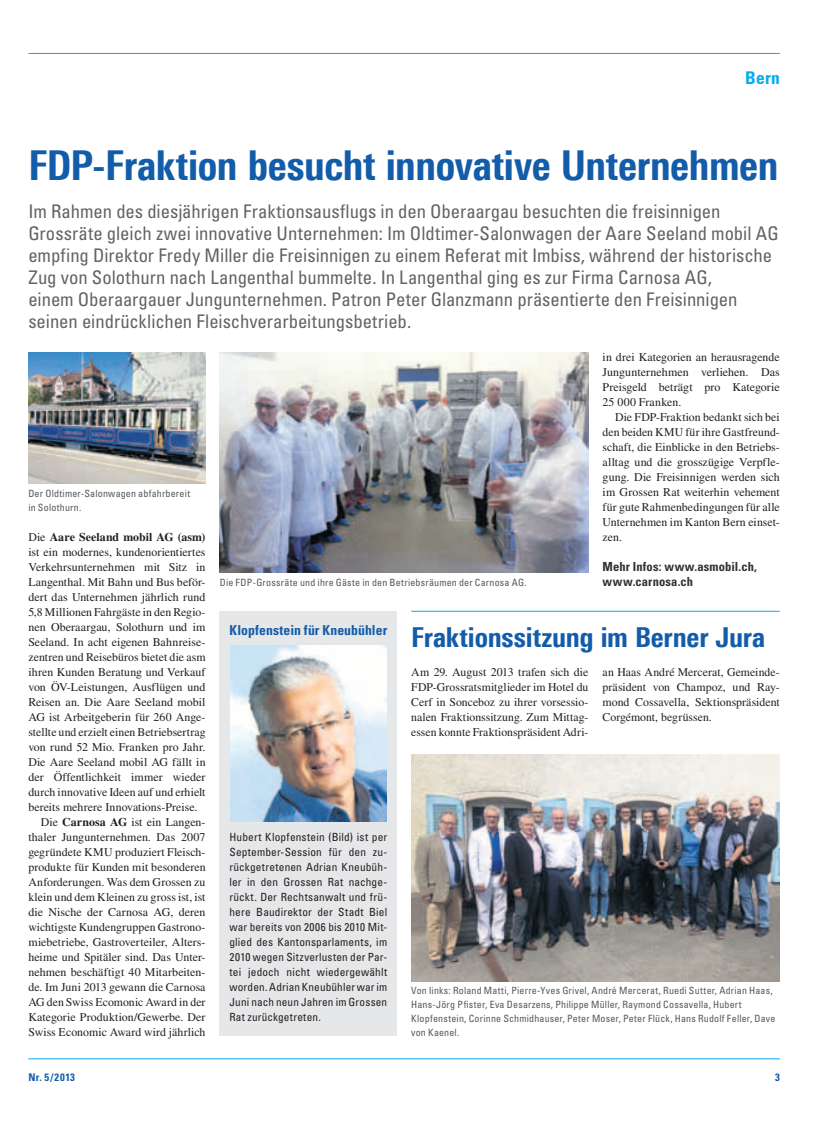
<style>
.page{position:relative;width:833px;height:1134px;background:#fff}
.page>*{position:absolute;margin:0;border:0;box-sizing:border-box;transform-origin:0 0}
.t1{font:800 41.25px "Linotype Univers 720 Cn";letter-spacing:-.01em;color:#135ca9}
.t2{font:800 27.5px "Linotype Univers 720 Cn";letter-spacing:-.01em;color:#135ca9}
.t3{font:condensed 18.75px/21.9px "Univers LT Std";letter-spacing:-.005em;color:#636366}
.t4{font:700 condensed 17.5px "Univers LT Std";color:#00aeef}
.t5{font:700 condensed 13.75px "Univers LT Std";letter-spacing:.005em;color:#135ca9}
.t6{font:700 condensed 12.5px/15px "Univers LT Std";letter-spacing:.015em;color:#312f30}
.t7{font:11.88px/15px "Times LT Std";color:#231f20;text-align:justify}
.t8{font:700 11.88px "Times LT Std";letter-spacing:.005em;color:#231f20}
.t9{font:condensed 11.25px/15px "Univers LT Std";letter-spacing:.01em;color:#231f20;text-align:justify}
.t10{font:700 condensed 10.62px "Univers LT Std";letter-spacing:.05em;color:#135ca9}
.t11{font:condensed 10px/13.8px "Univers LT Std";letter-spacing:.02em;color:#57585a}
.s1{font-weight:400}
.s2{font-weight:700}
</style>
<div class="page">
<hr style="left:28px;top:53px;width:752px;height:1px;background:#00aeef">
<hr style="left:28px;top:1058px;width:752px;height:1px;background:#00aeef">
<hr style="left:411px;top:611px;width:369px;height:1px;background:#00aeef">
<img style="left:411px;top:754px;width:369px;height:227px">
<div style="left:220px;top:611px;width:177px;height:425px;background:#e6e7e9"></div>
<img style="left:230px;top:646px;width:156px;height:175px">
<img style="left:28px;top:353px;width:178px;height:130px">
<img style="left:220px;top:353px;width:368px;height:219px">
<h3 class="t4" style="left:745px;top:67px;width:36px">Bern</h3>
<h1 class="t1" style="left:28px;top:141px;width:752px">FDP-Fraktion besucht innovative Unternehmen</h1>
<p class="t3" style="left:28px;top:200px;width:752px">Im Rahmen des diesjährigen Fraktionsausflugs in den Oberaargau besuchten die freisinnigen Grossräte gleich zwei innovative Unternehmen: Im Oldtimer-Salonwagen der Aare Seeland mobil AG empfing Direktor Fredy Miller die Freisinnigen zu einem Referat mit Imbiss, während der historische Zug von Solothurn nach Langenthal bummelte. In Langenthal ging es zur Firma Carnosa AG,<br>einem Oberaargauer Jungunternehmen. Patron Peter Glanzmann präsentierte den Freisinnigen seinen eindrücklichen Fleischverarbeitungsbetrieb.</p>
<p class="t11" style="left:28px;top:486px;width:163px">Der Oldtimer-Salonwagen abfahrbereit in Solothurn.</p>
<p class="t8" style="left:28px;top:529px;width:179px"><span class="s1">Die</span> Aare Seeland mobil AG (asm)</p>
<p class="t7" style="left:28px;top:544px;width:179px">ist ein modernes, kundenorientiertes</p>
<p class="t7" style="left:28px;top:559px;width:179px">Verkehrsunternehmen mit Sitz in</p>
<p class="t7" style="left:28px;top:574px;width:179px">Langenthal. Mit Bahn und Bus beför-</p>
<p class="t7" style="left:28px;top:589px;width:179px">dert das Unternehmen jährlich rund</p>
<p class="t7" style="left:28px;top:604px;width:179px">5,8 Millionen Fahrgäste in den Regio-</p>
<p class="t7" style="left:28px;top:619px;width:179px">nen Oberaargau, Solothurn und im</p>
<p class="t7" style="left:28px;top:634px;width:179px">Seeland. In acht eigenen Bahnreise-</p>
<p class="t7" style="left:28px;top:649px;width:179px">zentren und Reisebüros bietet die asm</p>
<p class="t7" style="left:28px;top:664px;width:179px">ihren Kunden Beratung und Verkauf</p>
<p class="t7" style="left:28px;top:679px;width:179px">von ÖV-Leistungen, Ausflügen und</p>
<p class="t7" style="left:28px;top:694px;width:179px">Reisen an. Die Aare Seeland mobil</p>
<p class="t7" style="left:28px;top:709px;width:179px">AG ist Arbeitgeberin für 260 Ange-</p>
<p class="t7" style="left:28px;top:724px;width:179px">stellte und erzielt einen Betriebsertrag</p>
<p class="t7" style="left:28px;top:739px;width:179px">von rund 52 Mio. Franken pro Jahr.</p>
<p class="t7" style="left:28px;top:754px;width:179px">Die Aare Seeland mobil AG fällt in</p>
<p class="t7" style="left:28px;top:769px;width:179px">der Öffentlichkeit immer wieder</p>
<p class="t7" style="left:28px;top:784px;width:179px">durch innovative Ideen auf und erhielt</p>
<p class="t7" style="left:28px;top:799px;width:171px">bereits mehrere Innovations-Preise.</p>
<p class="t7" style="left:41px;top:814px;width:166px">Die <span class="s2">Carnosa AG</span> ist ein Langen-</p>
<p class="t7" style="left:28px;top:829px;width:179px">thaler Jungunternehmen. Das 2007</p>
<p class="t7" style="left:28px;top:844px;width:179px">gegründete KMU produziert Fleisch-</p>
<p class="t7" style="left:28px;top:859px;width:179px">produkte für Kunden mit besonderen</p>
<p class="t7" style="left:28px;top:874px;width:179px">Anforderungen. Was dem Grossen zu</p>
<p class="t7" style="left:28px;top:889px;width:179px">klein und dem Kleinen zu gross ist, ist</p>
<p class="t7" style="left:28px;top:904px;width:179px">die Nische der Carnosa AG, deren</p>
<p class="t7" style="left:28px;top:919px;width:179px">wichtigste Kundengruppen Gastrono-</p>
<p class="t7" style="left:28px;top:934px;width:179px">miebetriebe, Gastroverteiler, Alters-</p>
<p class="t7" style="left:28px;top:949px;width:179px">heime und Spitäler sind. Das Unter-</p>
<p class="t7" style="left:28px;top:964px;width:179px">nehmen beschäftigt 40 Mitarbeiten-</p>
<p class="t7" style="left:28px;top:979px;width:179px">de. Im Juni 2013 gewann die Carnosa</p>
<p class="t7" style="left:28px;top:994px;width:179px">AG den Swiss Ecomonic Award in der</p>
<p class="t7" style="left:28px;top:1009px;width:179px">Kategorie Produktion/Gewerbe. Der</p>
<p class="t7" style="left:28px;top:1024px;width:179px">Swiss Economic Award wird jährlich</p>
<p class="t11" style="left:220px;top:575px;width:308px">Die FDP-Grossräte und ihre Gäste in den Betriebsräumen der Carnosa AG.</p>
<p class="t7" style="left:602px;top:349px;width:179px">in drei Kategorien an herausragende Jungunternehmen verliehen. Das Preisgeld beträgt pro Kategorie 25 000 Franken.</p>
<p class="t7" style="left:602px;top:409px;width:179px;text-indent:12px">Die FDP-Fraktion bedankt sich bei den beiden KMU für ihre Gastfreund&shy;schaft, die Einblicke in den Betriebs&shy;alltag und die grosszügige Verpfle&shy;gung. Die Freisinnigen werden sich im Grossen Rat weiterhin vehement für gute Rahmenbedingungen für alle Unternehmen im Kanton Bern einset&shy;zen.</p>
<p class="t6" style="left:602px;top:559px;width:156px">Mehr Infos: www.asmobil.ch, www.carnosa.ch</p>
<p class="t5" style="left:229px;top:621px;width:159px">Klopfenstein für Kneubühler</p>
<h2 class="t2" style="left:411px;top:621px;width:355px">Fraktionssitzung im Berner Jura</h2>
<p class="t7" style="left:411px;top:664px;width:179px">Am 29. August 2013 trafen sich die FDP-Grossratsmitglieder im Hotel du Cerf in Sonceboz zu ihrer vorsessio&shy;nalen Fraktionssitzung. Zum Mittag&shy;essen konnte Fraktionspräsident Adri-</p>
<p class="t7" style="left:602px;top:664px;width:179px">an Haas André Mercerat, Gemeinde&shy;präsident von Champoz, und Ray&shy;mond Cossavella, Sektionspräsident Corgémont, begrüssen.</p>
<p class="t9" style="left:229px;top:829px;width:159px">Hubert Klopfenstein (Bild) ist per September-Session für den zu&shy;rückgetretenen Adrian Kneubüh&shy;ler in den Grossen Rat nachge&shy;rückt. Der Rechtsanwalt und frü&shy;here Baudirektor der Stadt Biel war bereits von 2006 bis 2010 Mit&shy;glied des Kantonsparlaments, im 2010 wegen Sitzverlusten der Par&shy;tei jedoch nicht wiedergewählt worden. Adrian Kneubühler war im Juni nach neun Jahren im Grossen Rat zurückgetreten.</p>
<p class="t11" style="left:411px;top:984px;width:366px">Von links: Roland Matti, Pierre-Yves Grivel, André Mercerat, Ruedi Sutter, Adrian Haas, Hans-Jörg Pfister, Eva Desarzens, Philippe Müller, Raymond Cossavella, Hubert Klopfenstein, Corinne Schmidhauser, Peter Moser, Peter Flück, Hans Rudolf Feller, Dave von Kaenel.</p>
<p class="t10" style="left:28px;top:1070px;width:48px">Nr. 5/2013</p>
<p class="t10" style="left:775px;top:1070px;width:6px">3</p>
</div>
